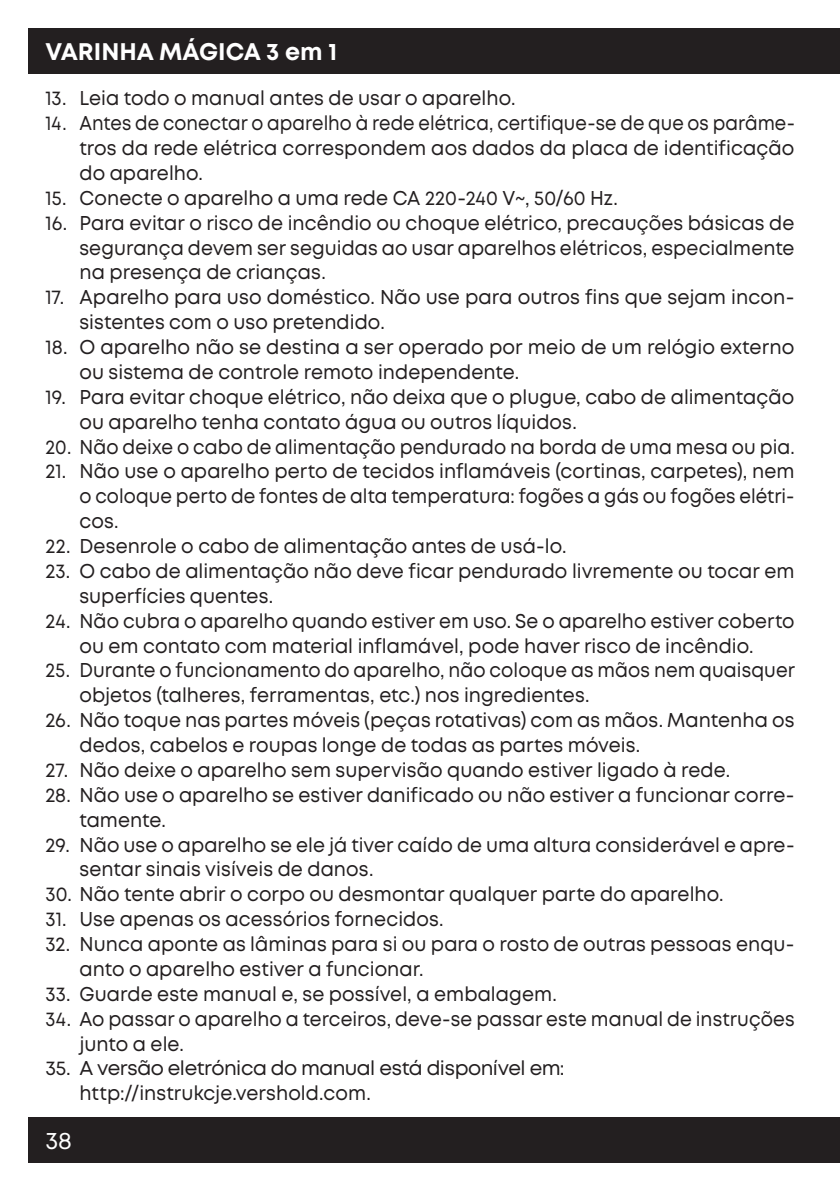
<style>
.page{position:relative;width:840px;height:1191px;background:#fff}
.page>*{position:absolute;margin:0;border:0;box-sizing:border-box;transform-origin:0 0}
.t1{font:700 24px "Mont";color:#fff}
.t2{font:24px "Mont";color:#fff}
.PL_Podstawowy{font:20px/24.8px "Mont";letter-spacing:.005em;color:#231f20;scale:.95 1}
.PL_Podstawowy-2{font:20px/24.8px "Mont";letter-spacing:.005em;color:#231f20;scale:.93 1}
.PL_Podstawowy-3{font:20px/24.8px "Mont";letter-spacing:.005em;color:#231f20;scale:.96 1}
.PL_Podstawowy-4{font:20px/24.8px "Mont";letter-spacing:.005em;color:#231f20;text-align:justify;scale:.91 1}
.PL_Podstawowy-5{font:20px/24.8px "Mont";letter-spacing:.005em;color:#231f20;text-align:center;scale:.94 1}
.PL_Podstawowy-6{font:20px/24.8px "Mont";letter-spacing:-.015em;color:#231f20}
</style>
<div class="page">
<div style="left:28px;top:28px;width:811px;height:46px;background:#231f20"></div>
<div style="left:28px;top:1117px;width:811px;height:45px;background:#231f20"></div>
<p class="t1" style="left:45px;top:36px;width:293px">VARINHA MÁGICA 3 em 1</p>
<p class="PL_Podstawowy" style="left:45px;top:86px;width:496px">13. Leia todo o manual antes de usar o aparelho.</p>
<p class="PL_Podstawowy-4" style="left:79px;top:111px;width:787px;text-indent:-34px">14. Antes de conectar o aparelho à rede elétrica, certifique-se de que os parâme&shy;tros da rede elétrica correspondem aos dados da placa de identificação do aparelho.</p>
<p class="PL_Podstawowy" style="left:45px;top:185px;width:603px">15. Conecte o aparelho a uma rede CA 220-240 V~, 50/60 Hz.</p>
<p class="PL_Podstawowy" style="left:79px;top:210px;width:753px;text-align:justify;text-indent:-34px">16. Para evitar o risco de incêndio ou choque elétrico, precauções básicas de segurança devem ser seguidas ao usar aparelhos elétricos, especialmente na presença de crianças.</p>
<p class="PL_Podstawowy-3" style="left:79px;top:285px;width:745px;text-indent:-34px">17. Aparelho para uso doméstico. Não use para outros fins que sejam incon&shy;sistentes com o uso pretendido.</p>
<p class="PL_Podstawowy-3" style="left:79px;top:335px;width:745px;text-indent:-34px">18. O aparelho não se destina a ser operado por meio de um relógio externo ou sistema de controle remoto independente.</p>
<p class="PL_Podstawowy" style="left:79px;top:384px;width:753px;text-indent:-34px">19. Para evitar choque elétrico, não deixa que o plugue, cabo de alimentação ou aparelho tenha contato água ou outros líquidos.</p>
<p class="PL_Podstawowy-2" style="left:45px;top:434px;width:807px">20. Não deixe o cabo de alimentação pendurado na borda de uma mesa ou pia.</p>
<p class="PL_Podstawowy" style="left:79px;top:459px;width:753px;text-align:justify;text-indent:-34px">21. Não use o aparelho perto de tecidos inflamáveis (cortinas, carpetes), nem o coloque perto de fontes de alta temperatura: fogões a gás ou fogões elétri&shy;cos.</p>
<p class="PL_Podstawowy" style="left:45px;top:534px;width:550px">22. Desenrole o cabo de alimentação antes de usá-lo.</p>
<p class="PL_Podstawowy" style="left:79px;top:558px;width:753px;text-indent:-34px">23. O cabo de alimentação não deve ficar pendurado livremente ou tocar em superfícies quentes.</p>
<p class="PL_Podstawowy-5" style="left:45px;top:608px;width:798px">24. Não cubra o aparelho quando estiver em uso. Se o aparelho estiver coberto ou em contato com material inflamável, pode haver risco de incêndio.</p>
<p class="PL_Podstawowy-2" style="left:79px;top:658px;width:770px;text-indent:-34px">25. Durante o funcionamento do aparelho, não coloque as mãos nem quaisquer objetos (talheres, ferramentas, etc.) nos ingredientes.</p>
<p class="PL_Podstawowy" style="left:79px;top:708px;width:753px;text-indent:-34px">26. Não toque nas partes móveis (peças rotativas) com as mãos. Mantenha os dedos, cabelos e roupas longe de todas as partes móveis.</p>
<p class="PL_Podstawowy" style="left:45px;top:757px;width:722px">27. Não deixe o aparelho sem supervisão quando estiver ligado à rede.</p>
<p class="PL_Podstawowy" style="left:79px;top:782px;width:753px;text-indent:-34px">28. Não use o aparelho se estiver danificado ou não estiver a funcionar corre&shy;tamente.</p>
<p class="PL_Podstawowy" style="left:79px;top:832px;width:753px;text-indent:-34px">29. Não use o aparelho se ele já tiver caído de uma altura considerável e apre&shy;sentar sinais visíveis de danos.</p>
<p class="PL_Podstawowy" style="left:45px;top:882px;width:715px">30. Não tente abrir o corpo ou desmontar qualquer parte do aparelho.</p>
<p class="PL_Podstawowy" style="left:45px;top:907px;width:420px">31. Use apenas os acessórios fornecidos.</p>
<p class="PL_Podstawowy" style="left:79px;top:931px;width:753px;text-indent:-34px">32. Nunca aponte as lâminas para si ou para o rosto de outras pessoas enqu&shy;anto o aparelho estiver a funcionar.</p>
<p class="PL_Podstawowy" style="left:45px;top:981px;width:539px">33. Guarde este manual e, se possível, a embalagem.</p>
<p class="PL_Podstawowy-2" style="left:79px;top:1006px;width:770px;text-indent:-34px">34. Ao passar o aparelho a terceiros, deve-se passar este manual de instruções junto a ele.</p>
<p class="PL_Podstawowy-6" style="left:79px;top:1056px;width:486px;text-indent:-34px">35. A versão eletrónica do manual está disponível em: http://instrukcje.vershold.com.</p>
<p class="t2" style="left:45px;top:1124px;width:28px">38</p>
</div>
